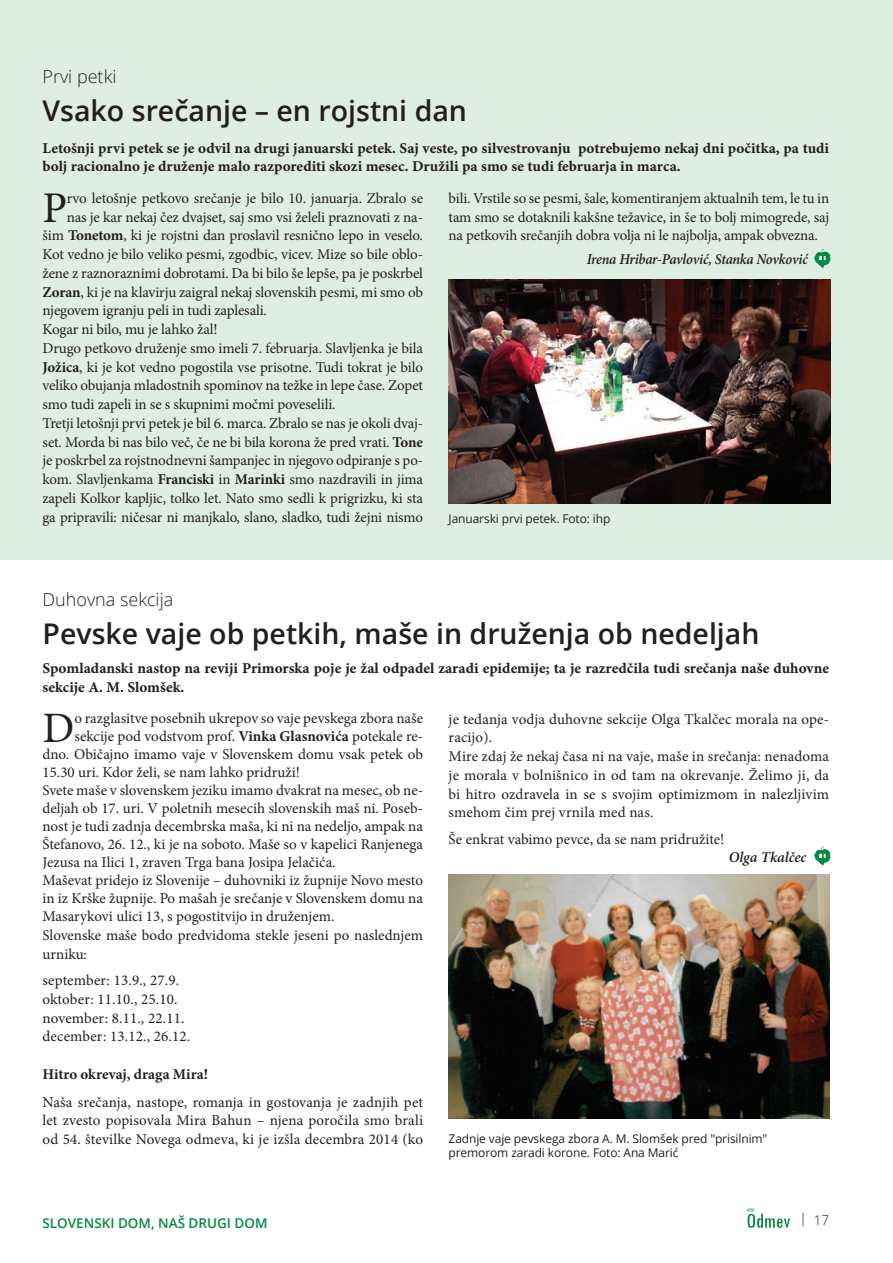
<style>
.page{position:relative;width:893px;height:1263px;background:#fff}
.page>*{position:absolute;margin:0;border:0;box-sizing:border-box;transform-origin:0 0}
.t1{font:43.8px "Minion Pro";color:#231f20}
.t2{font:43.35px "Minion Pro";color:#231f20}
.t3{font:600 28.5px "Open Sans";color:#231f20}
.t4{font:300 18px "Open Sans";color:#231f20}
.t5{font:15px/18.8px "Minion Pro";letter-spacing:-.005em;color:#231f20}
.t6{font:15px/18.8px "Minion Pro Bold Capt";color:#231f20}
.t7{font:italic 600 15px "Minion Pro";letter-spacing:-.01em;color:#231f20;scale:.94 1}
.t8{font:700 15px "Minion Pro";color:#231f20}
.t9{font:italic 600 15px "Minion Pro";letter-spacing:-.01em;color:#231f20}
.t10{font:600 13.5px "Open Sans";color:#008a43}
.t11{font:300 13.5px "Open Sans";color:#231f20}
.t12{font:12px/14.2px "Open Sans";letter-spacing:-.01em;color:#231f20}
.s1{font-weight:700}
</style>
<div class="page">
<div style="left:0;top:0;width:893px;height:560px;background:#dfeee3"></div>
<svg style="left:748px;top:1208px;width:42px;height:20px"></svg>
<img style="left:448px;top:874px;width:381px;height:244px">
<svg style="left:814px;top:846px;width:17px;height:20px"></svg>
<img style="left:449px;top:280px;width:382px;height:224px">
<svg style="left:814px;top:249px;width:17px;height:19px"></svg>
<p class="t4" style="left:43px;top:64px;width:75px">Prvi petki</p>
<h3 class="t3" style="left:43px;top:91px;width:426px">Vsako srečanje – en rojstni dan</h3>
<p class="t6" style="left:43px;top:139px;width:788px">Letošnji prvi petek se je odvil na drugi januarski petek. Saj veste, po silvestrovanju potrebujemo nekaj dni počitka, pa tudi bolj racionalno je druženje malo razporediti skozi mesec. Družili pa smo se tudi februarja in marca.</p>
<h1 class="t1" style="left:43px;top:178px;width:26px">P</h1>
<p class="t5" style="left:67px;top:189px;width:358px">rvo letošnje petkovo srečanje je bilo 10. januarja. Zbralo se</p>
<p class="t5" style="left:449px;top:189px;width:382px;text-align:justify">bili. Vrstile so se pesmi, šale, komentiranjem aktualnih tem, le tu in tam smo se dotaknili kakšne težavice, in še to bolj mimogrede, saj na petkovih srečanjih dobra volja ni le najbolja, ampak obvezna.</p>
<p class="t7" style="left:587px;top:249px;width:237px">Irena Hribar-Pavlović, Stanka Novković</p>
<p class="t5" style="left:67px;top:208px;width:358px">nas je kar nekaj čez dvajset, saj smo vsi želeli praznovati z na-</p>
<p class="t5" style="left:43px;top:226px;width:382px">šim <span class="s1">Tonetom</span>, ki je rojstni dan proslavil resnično lepo in veselo.</p>
<p class="t5" style="left:43px;top:245px;width:382px">Kot vedno je bilo veliko pesmi, zgodbic, vicev. Mize so bile oblo-</p>
<p class="t5" style="left:43px;top:264px;width:382px">žene z raznoraznimi dobrotami. Da bi bilo še lepše, pa je poskrbel</p>
<p class="t5" style="left:43px;top:283px;width:382px"><span class="s1">Zoran</span>, ki je na klavirju zaigral nekaj slovenskih pesmi, mi smo ob</p>
<p class="t5" style="left:43px;top:301px;width:226px">njegovem igranju peli in tudi zaplesali.</p>
<p class="t5" style="left:43px;top:320px;width:177px">Kogar ni bilo, mu je lahko žal!</p>
<p class="t5" style="left:43px;top:339px;width:382px">Drugo petkovo druženje smo imeli 7. februarja. Slavljenka je bila</p>
<p class="t5" style="left:43px;top:358px;width:382px"><span class="s1">Jožica</span>, ki je kot vedno pogostila vse prisotne. Tudi tokrat je bilo</p>
<p class="t5" style="left:43px;top:376px;width:382px">veliko obujanja mladostnih spominov na težke in lepe čase. Zopet</p>
<p class="t5" style="left:43px;top:395px;width:294px">smo tudi zapeli in se s skupnimi močmi poveselili.</p>
<p class="t5" style="left:43px;top:414px;width:382px">Tretji letošnji prvi petek je bil 6. marca. Zbralo se nas je okoli dvaj-</p>
<p class="t5" style="left:43px;top:433px;width:382px">set. Morda bi nas bilo več, če ne bi bila korona že pred vrati. <span class="s1">Tone</span></p>
<p class="t5" style="left:43px;top:451px;width:382px">je poskrbel za rojstnodnevni šampanjec in njegovo odpiranje s po-</p>
<p class="t5" style="left:43px;top:470px;width:382px">kom. Slavljenkama <span class="s1">Franciski</span> in <span class="s1">Marinki</span> smo nazdravili in jima</p>
<p class="t5" style="left:43px;top:489px;width:382px">zapeli Kolkor kapljic, tolko let. Nato smo sedli k prigrizku, ki sta</p>
<p class="t5" style="left:43px;top:508px;width:382px">ga pripravili: ničesar ni manjkalo, slano, sladko, tudi žejni nismo</p>
<p class="t12" style="left:449px;top:511px;width:163px">Januarski prvi petek. Foto: ihp</p>
<p class="t4" style="left:43px;top:587px;width:132px">Duhovna sekcija</p>
<h3 class="t3" style="left:43px;top:614px;width:718px">Pevske vaje ob petkih, maše in druženja ob nedeljah</h3>
<p class="t6" style="left:43px;top:660px;width:788px">Spomladanski nastop na reviji Primorska poje je žal odpadel zaradi epidemije; ta je razredčila tudi srečanja naše duhovne sekcije A. M. Slomšek.</p>
<h2 class="t2" style="left:43px;top:699px;width:33px">D</h2>
<p class="t5" style="left:74px;top:709px;width:350px">o razglasitve posebnih ukrepov so vaje pevskega zbora naše</p>
<p class="t5" style="left:449px;top:709px;width:382px">je tedanja vodja duhovne sekcije Olga Tkalčec morala na ope&shy;racijo).<br>Mire zdaj že nekaj časa ni na vaje, maše in srečanja: nenadoma je morala v bolnišnico in od tam na okrevanje. Želimo ji, da bi hitro ozdravela in se s svojim optimizmom in nalezljivim smehom čim prej vrnila med nas.</p>
<p class="t5" style="left:449px;top:830px;width:277px">Še enkrat vabimo pevce, da se nam pridružite!</p>
<p class="t9" style="left:729px;top:847px;width:79px">Olga Tkalčec</p>
<p class="t5" style="left:74px;top:727px;width:350px">sekcije pod vodstvom prof. <span class="s1">Vinka Glasnovića</span> potekale re-</p>
<p class="t5" style="left:43px;top:745px;width:382px">dno. Običajno imamo vaje v Slovenskem domu vsak petek ob</p>
<p class="t5" style="left:43px;top:763px;width:259px">15.30 uri. Kdor želi, se nam lahko pridruži!</p>
<p class="t5" style="left:43px;top:781px;width:382px">Svete maše v slovenskem jeziku imamo dvakrat na mesec, ob ne-</p>
<p class="t5" style="left:43px;top:799px;width:382px">deljah ob 17. uri. V poletnih mesecih slovenskih maš ni. Poseb-</p>
<p class="t5" style="left:43px;top:817px;width:382px">nost je tudi zadnja decembrska maša, ki ni na nedeljo, ampak na</p>
<p class="t5" style="left:43px;top:835px;width:382px">Štefanovo, 26. 12., ki je na soboto. Maše so v kapelici Ranjenega</p>
<p class="t5" style="left:43px;top:853px;width:295px">Jezusa na Ilici 1, zraven Trga bana Josipa Jelačića.</p>
<p class="t5" style="left:43px;top:871px;width:382px">Maševat pridejo iz Slovenije – duhovniki iz župnije Novo mesto</p>
<p class="t5" style="left:43px;top:889px;width:382px">in iz Krške župnije. Po mašah je srečanje v Slovenskem domu na</p>
<p class="t5" style="left:43px;top:907px;width:293px">Masarykovi ulici 13, s pogostitvijo in druženjem.</p>
<p class="t5" style="left:43px;top:926px;width:382px">Slovenske maše bodo predvidoma stekle jeseni po naslednjem</p>
<p class="t5" style="left:43px;top:945px;width:46px">urniku:</p>
<p class="t5" style="left:43px;top:971px;width:149px">september: 13.9., 27.9. oktober: 11.10., 25.10. november: 8.11., 22.11. december: 13.12., 26.12.</p>
<p class="t8" style="left:43px;top:1063px;width:167px">Hitro okrevaj, draga Mira!</p>
<p class="t5" style="left:43px;top:1092px;width:382px;text-align:justify">Naša srečanja, nastope, romanja in gostovanja je zadnjih pet let zvesto popisovala Mira Bahun – njena poročila smo brali od 54. številke Novega odmeva, ki je izšla decembra 2014 (ko</p>
<p class="t12" style="left:449px;top:1131px;width:320px">Zadnje vaje pevskega zbora A. M. Slomšek pred "prisilnim" premorom zaradi korone. Foto: Ana Marić</p>
<p class="t10" style="left:43px;top:1214px;width:227px">SLOVENSKI DOM, NAŠ DRUGI DOM</p>
<p class="t11" style="left:799px;top:1211px;width:31px">| 17</p>
</div>
